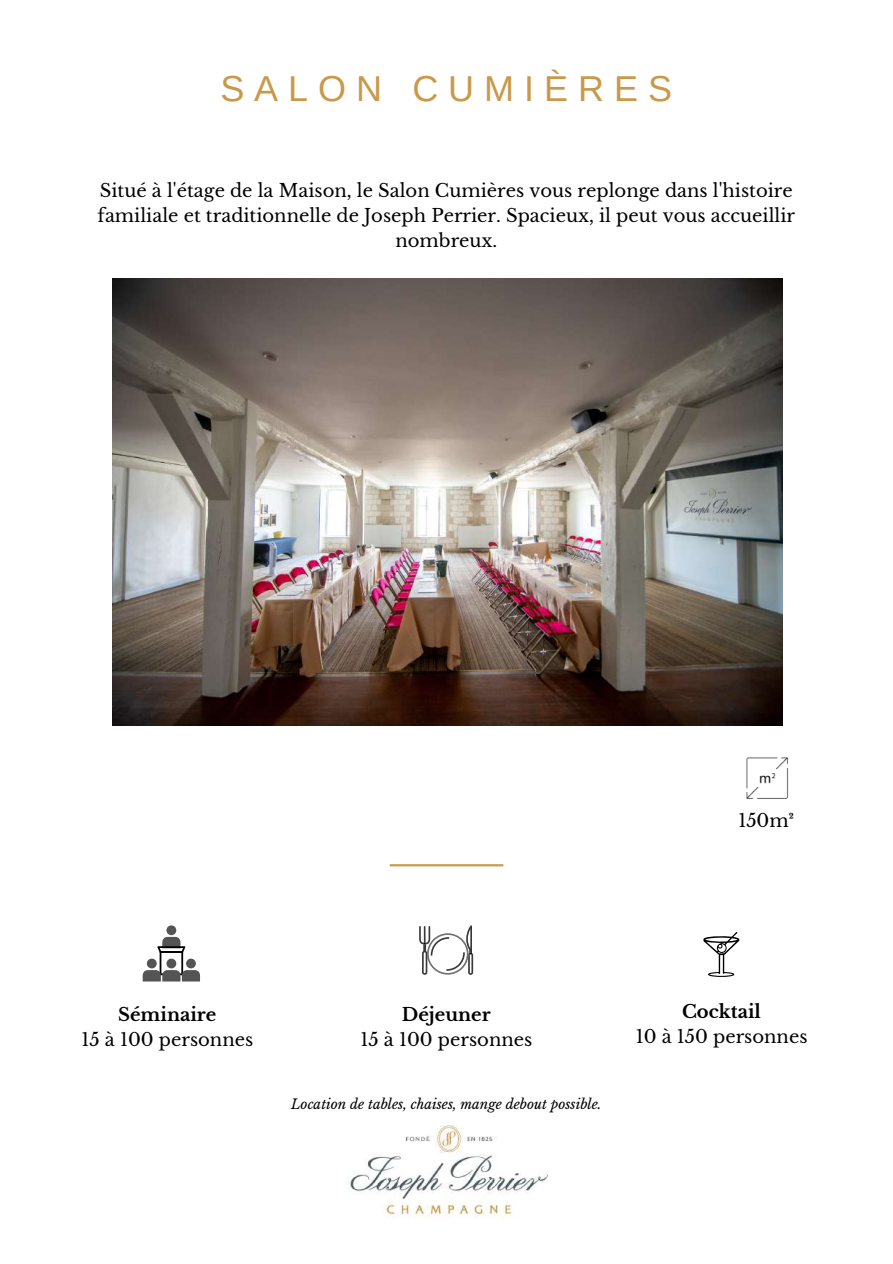
<style>
.page{position:relative;width:893px;height:1264px;background:#fff}
.page>*{position:absolute;margin:0;border:0;box-sizing:border-box;transform-origin:0 0}
.t1{font:36px "Arimo";color:#c99949}
.t2{font:18px/24.8px "Libre Baskerville";color:#000;text-align:center}
.t3{font:700 18px "Libre Baskerville";color:#000}
.t4{font:italic 13.5px "Libre Baskerville";color:#000}
.s1{font-weight:700}
</style>
<div class="page">
<img style="left:347px;top:1125px;width:200px;height:94px">
<img style="left:746px;top:757px;width:43px;height:42px">
<div style="left:166px;top:925px;width:10px;height:10px;background:#545454;border-radius:50%"></div>
<svg style="left:143px;top:936px;width:57px;height:45px"></svg>
<svg style="left:703px;top:932px;width:36px;height:45px"></svg>
<svg style="left:390px;top:864px;width:113px;height:2px"></svg>
<svg style="left:419px;top:925px;width:54px;height:49px"></svg>
<img style="left:113px;top:279px;width:669px;height:446px">
<h1 class="t1" style="left:220px;top:69px;width:453px">S A L O N C U M I È R E S</h1>
<p class="t2" style="left:98px;top:178px;width:699px">Situé à l'étage de la Maison, le Salon Cumières vous replonge dans l'histoire familiale et traditionnelle de Joseph Perrier. Spacieux, il peut vous accueillir nombreux.</p>
<p class="t2" style="left:738px;top:808px;width:57px">150m<span class="s1">²</span></p>
<p class="t3" style="left:118px;top:1003px;width:100px">Séminaire</p>
<p class="t2" style="left:81px;top:1027px;width:173px">15 à 100 personnes</p>
<p class="t3" style="left:402px;top:1003px;width:90px">Déjeuner</p>
<p class="t2" style="left:360px;top:1027px;width:173px">15 à 100 personnes</p>
<p class="t4" style="left:291px;top:1095px;width:312px">Location de tables, chaises, mange debout possible.</p>
<p class="t3" style="left:682px;top:1000px;width:80px">Cocktail</p>
<p class="t2" style="left:635px;top:1023px;width:173px">10 à 150 personnes</p>
</div>
